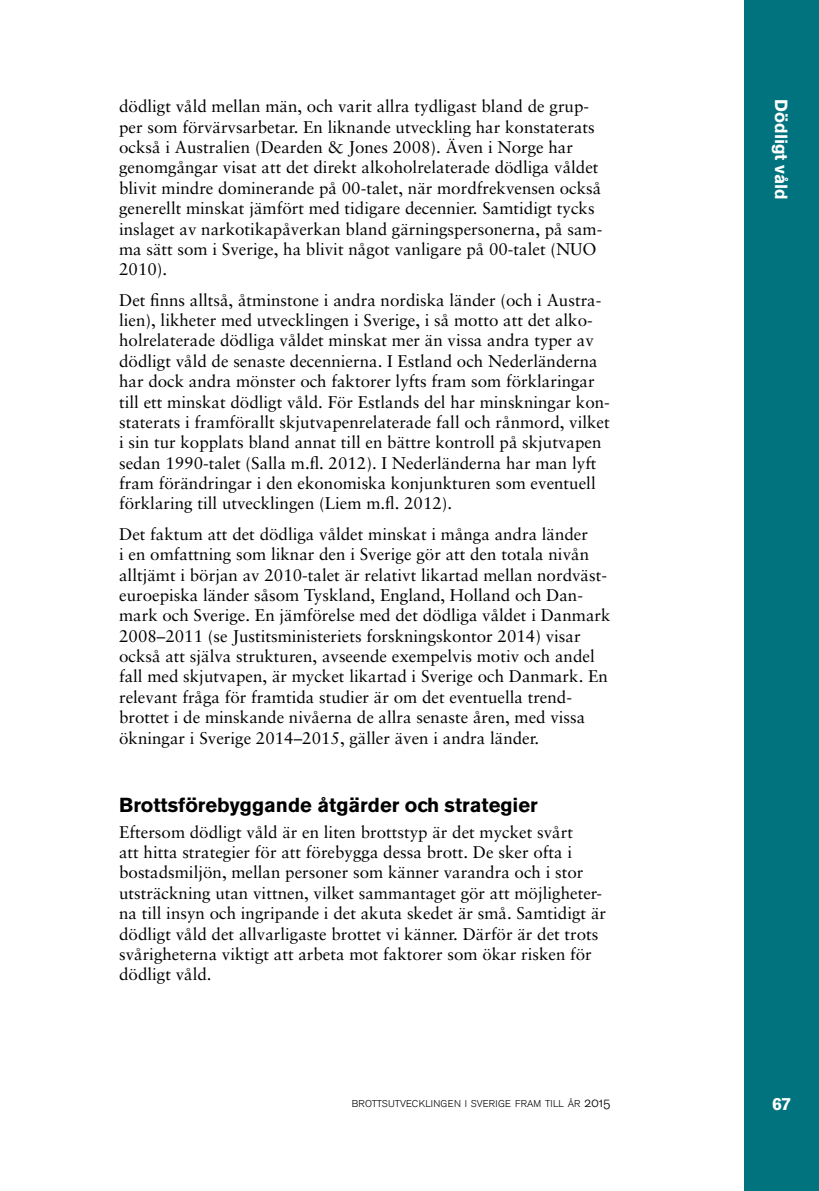
<style>
.page{position:relative;width:819px;height:1191px;background:#fff}
.page>*{position:absolute;margin:0;border:0;box-sizing:border-box;transform-origin:0 0}
.t1{font:700 20.12px "Akzidenz Grotesk BE";color:#000}
.t2{font:700 17.5px "Akzidenz Grotesk BE";color:#fff}
.t3{font:16.97px/20.3px "Sabon";color:#000}
.t4{font:9.8px "Akzidenz Grotesk BE Light Os F";letter-spacing:.02em;color:#000}
.s1{font-size:14px}
</style>
<div class="page">
<div style="left:744px;top:0;width:75px;height:1191px;background:#00737e"></div>
<p class="t3" style="left:119px;top:96px;width:484px">dödligt våld mellan män, och varit allra tydligast bland de grup&shy;per som förvärvsarbetar. En liknande utveckling har konstaterats också i Australien (Dearden &amp; Jones 2008). Även i Norge har genomgångar visat att det direkt alkoholrelaterade dödliga våldet blivit mindre dominerande på 00-talet, när mordfrekvensen också generellt minskat jämfört med tidigare decennier. Samtidigt tycks inslaget av narkotikapåverkan bland gärningspersonerna, på sam&shy;ma sätt som i Sverige, ha blivit något vanligare på 00-talet (NUO 2010).</p>
<p class="t3" style="left:119px;top:289px;width:492px">Det finns alltså, åtminstone i andra nordiska länder (och i Austra&shy;lien), likheter med utvecklingen i Sverige, i så motto att det alko&shy;holrelaterade dödliga våldet minskat mer än vissa andra typer av dödligt våld de senaste decennierna. I Estland och Nederländerna har dock andra mönster och faktorer lyfts fram som förklaringar till ett minskat dödligt våld. För Estlands del har minskningar kon&shy;staterats i framförallt skjutvapenrelaterade fall och rånmord, vilket i sin tur kopplats bland annat till en bättre kontroll på skjutvapen sedan 1990-talet (Salla m.fl. 2012). I Nederländerna har man lyft fram förändringar i den ekonomiska konjunkturen som eventuell förklaring till utvecklingen (Liem m.fl. 2012).</p>
<p class="t3" style="left:119px;top:523px;width:493px">Det faktum att det dödliga våldet minskat i många andra länder<br>i en omfattning som liknar den i Sverige gör att den totala nivån alltjämt i början av 2010-talet är relativt likartad mellan nordväst&shy;euroepiska länder såsom Tyskland, England, Holland och Dan&shy;mark och Sverige. En jämförelse med det dödliga våldet i Danmark 2008–2011 (se Justitsministeriets forskningskontor 2014) visar också att själva strukturen, avseende exempelvis motiv och andel fall med skjutvapen, är mycket likartad i Sverige och Danmark. En relevant fråga för framtida studier är om det eventuella trend&shy;brottet i de minskande nivåerna de allra senaste åren, med vissa ökningar i Sverige 2014–2015, gäller även i andra länder.</p>
<p class="t1" style="left:119px;top:793px;width:420px">Brottsförebyggande åtgärder och strategier</p>
<p class="t3" style="left:119px;top:821px;width:488px">Eftersom dödligt våld är en liten brottstyp är det mycket svårt<br>att hitta strategier för att förebygga dessa brott. De sker ofta i bostadsmiljön, mellan personer som känner varandra och i stor utsträckning utan vittnen, vilket sammantaget gör att möjligheter&shy;na till insyn och ingripande i det akuta skedet är små. Samtidigt är dödligt våld det allvarligaste brottet vi känner. Därför är det trots svårigheterna viktigt att arbeta mot faktorer som ökar risken för dödligt våld.</p>
<p class="t2" style="left:791px;top:99px;width:102px;rotate:90deg">Dödligt våld</p>
<p class="t4" style="left:352px;top:1098px;width:260px">BROTTSUTVECKLINGEN I SVERIGE FRAM TILL ÅR <span class="s1">2015</span></p>
<p class="t2" style="left:772px;top:1093px;width:21px">67</p>
</div>
